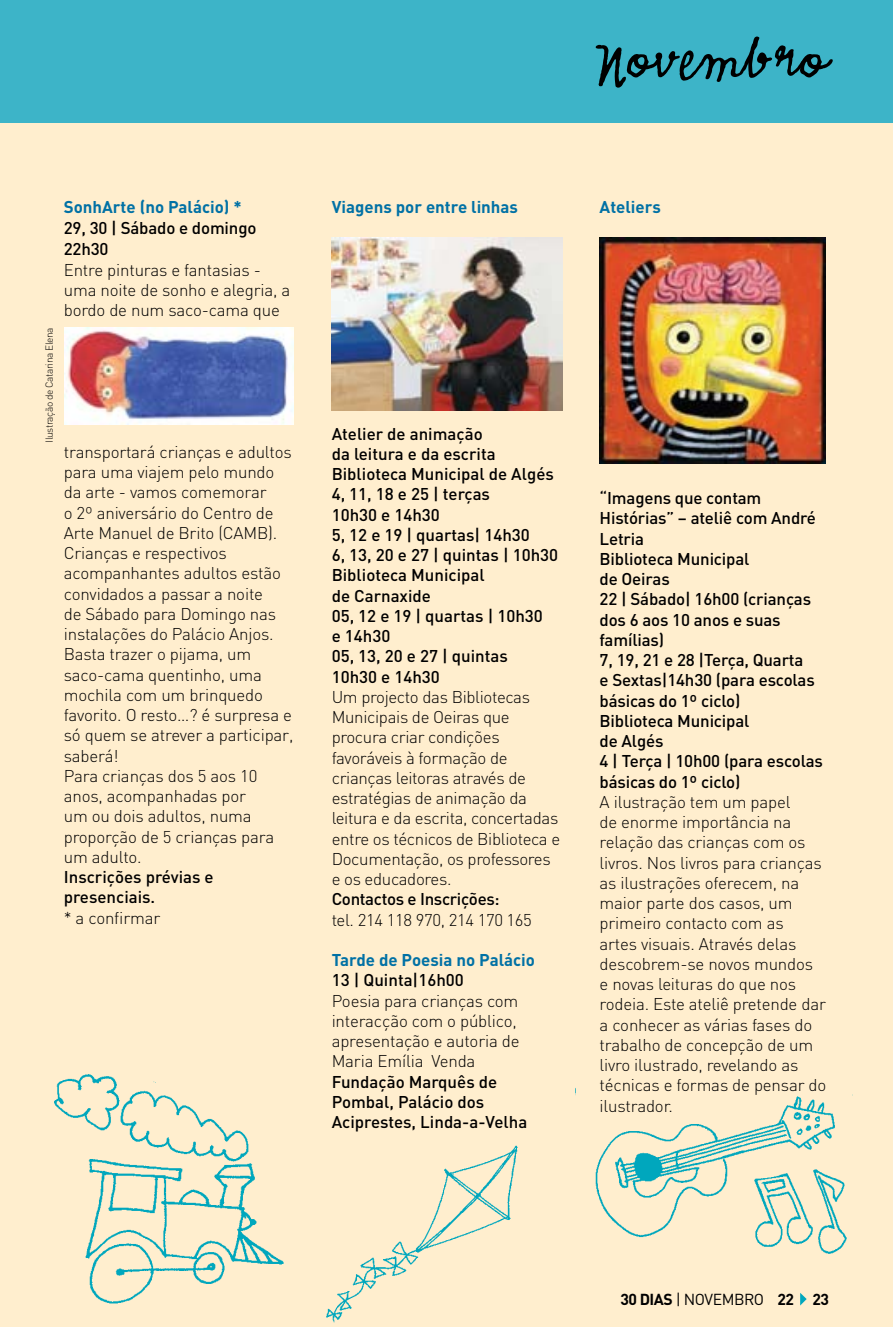
<style>
.page{position:relative;width:893px;height:1327px;background:#fff}
.page>*{position:absolute;margin:0;border:0;box-sizing:border-box;transform-origin:0 0}
.t1{font:67.5px "Emmascript MVB";color:#000}
.t2{font:300 16.88px/20.2px "DIN";letter-spacing:-.01em;color:#000}
.t3{font:500 16.88px/20.2px "DIN";letter-spacing:-.01em;color:#000}
.t4{font:700 16.88px "DIN";color:#0071a5}
.t5{font:700 15.75px "DIN";letter-spacing:-.03em;color:#000}
.t6{font:300 10.12px "DIN";letter-spacing:-.04em;color:#000}
.s1{font-weight:400}
</style>
<div class="page">
<div style="left:0;top:102px;width:893px;height:1225px;background:#ffeece"></div>
<svg style="left:800px;top:1293px;width:7px;height:12px"></svg>
<div style="left:0;top:0;width:893px;height:123px;background:#3db4c8"></div>
<img style="left:332px;top:237px;width:230px;height:173px">
<img style="left:600px;top:237px;width:226px;height:226px">
<img style="left:54px;top:1074px;width:230px;height:230px">
<img style="left:595px;top:1096px;width:252px;height:158px">
<img style="left:326px;top:1145px;width:192px;height:178px">
<img style="left:64px;top:327px;width:229px;height:97px">
<h1 class="t1" style="left:596px;top:23px;width:234px">Novembro</h1>
<p class="t6" style="left:43px;top:443px;width:116px;rotate:-90deg">Ilustração de Catarina Elena</p>
<p class="t4" style="left:64px;top:196px;width:180px">SonhArte (no Palácio) *</p>
<p class="t3" style="left:64px;top:216px;width:194px;line-height:21.6px">29, 30 | Sábado e domingo<br>22h30</p>
<p class="t2" style="left:64px;top:259px;width:228px">Entre pinturas e fantasias - uma noite de sonho e alegria, a bordo de num saco-cama que</p>
<p class="t2" style="left:64px;top:441px;width:231px">transportará crianças e adultos para uma viajem pelo mundo da arte - vamos comemorar<br>o 2º aniversário do Centro de<br>Arte Manuel de Brito (CAMB).<br>Crianças e respectivos acompanhantes adultos estão convidados a passar a noite<br>de Sábado para Domingo nas instalações do Palácio Anjos.<br>Basta trazer o pijama, um saco-cama quentinho, uma mochila com um brinquedo favorito. O resto…? é surpresa e só quem se atrever a participar, saberá!<br>Para crianças dos 5 aos 10 anos, acompanhadas por<br>um ou dois adultos, numa proporção de 5 crianças para um adulto.</p>
<p class="t3" style="left:64px;top:866px;width:151px">Inscrições prévias e presenciais.</p>
<p class="t2" style="left:64px;top:907px;width:98px">* a confirmar</p>
<p class="t4" style="left:332px;top:196px;width:188px">Viagens por entre linhas</p>
<p class="t3" style="left:332px;top:423px;width:228px">Atelier de animação<br>da leitura e da escrita<br>Biblioteca Municipal de Algés<br>4, 11, 18 e 25 | terças<br>10h30 e 14h30<br>5, 12 e 19 | quartas| 14h30<br>6, 13, 20 e 27 | quintas | 10h30<br>Biblioteca Municipal<br>de Carnaxide<br>05, 12 e 19 | quartas | 10h30<br>e 14h30<br>05, 13, 20 e 27 | quintas<br>10h30 e 14h30</p>
<p class="t2" style="left:332px;top:686px;width:230px">Um projecto das Bibliotecas<br>Municipais de Oeiras que procura criar condições favoráveis à formação de crianças leitoras através de estratégias de animação da leitura e da escrita, concertadas entre os técnicos de Biblioteca e<br>Documentação, os professores e os educadores.</p>
<p class="t3" style="left:332px;top:888px;width:169px">Contactos e Inscrições:</p>
<p class="t2" style="left:332px;top:909px;width:202px">tel. 214 118 970, 214 170 165</p>
<p class="t4" style="left:332px;top:949px;width:205px">Tarde de Poesia no Palácio</p>
<p class="t3" style="left:332px;top:969px;width:134px">13 | Quinta|16h00</p>
<p class="t2" style="left:332px;top:990px;width:189px">Poesia para crianças com interacção com o público, apresentação e autoria de<br>Maria Emília Venda</p>
<p class="t3" style="left:332px;top:1071px;width:197px">Fundação Marquês de<br>Pombal, Palácio dos<br>Aciprestes, Linda-a-Velha</p>
<p class="t4" style="left:600px;top:196px;width:63px">Ateliers</p>
<p class="t3" style="left:600px;top:487px;width:225px">“Imagens que contam<br>Histórias” – ateliê com André<br>Letria<br>Biblioteca Municipal<br>de Oeiras<br>22 | Sábado| 16h00 (crianças dos 6 aos 10 anos e suas famílias)<br>7, 19, 21 e 28 |Terça, Quarta<br>e Sextas|14h30 (para escolas básicas do 1º ciclo)<br>Biblioteca Municipal<br>de Algés<br>4 | Terça | 10h00 (para escolas básicas do 1º ciclo)</p>
<p class="t2" style="left:600px;top:791px;width:228px">A ilustração tem um papel<br>de enorme importância na relação das crianças com os livros. Nos livros para crianças as ilustrações oferecem, na maior parte dos casos, um primeiro contacto com as<br>artes visuais. Através delas descobrem-se novos mundos<br>e novas leituras do que nos rodeia. Este ateliê pretende dar a conhecer as várias fases do trabalho de concepção de um livro ilustrado, revelando as técnicas e formas de pensar do ilustrador.</p>
<p class="t5" style="left:620px;top:1288px;width:210px">30 DIAS <span class="s1">| NOVEMBRO</span> 22 23</p>
</div>
